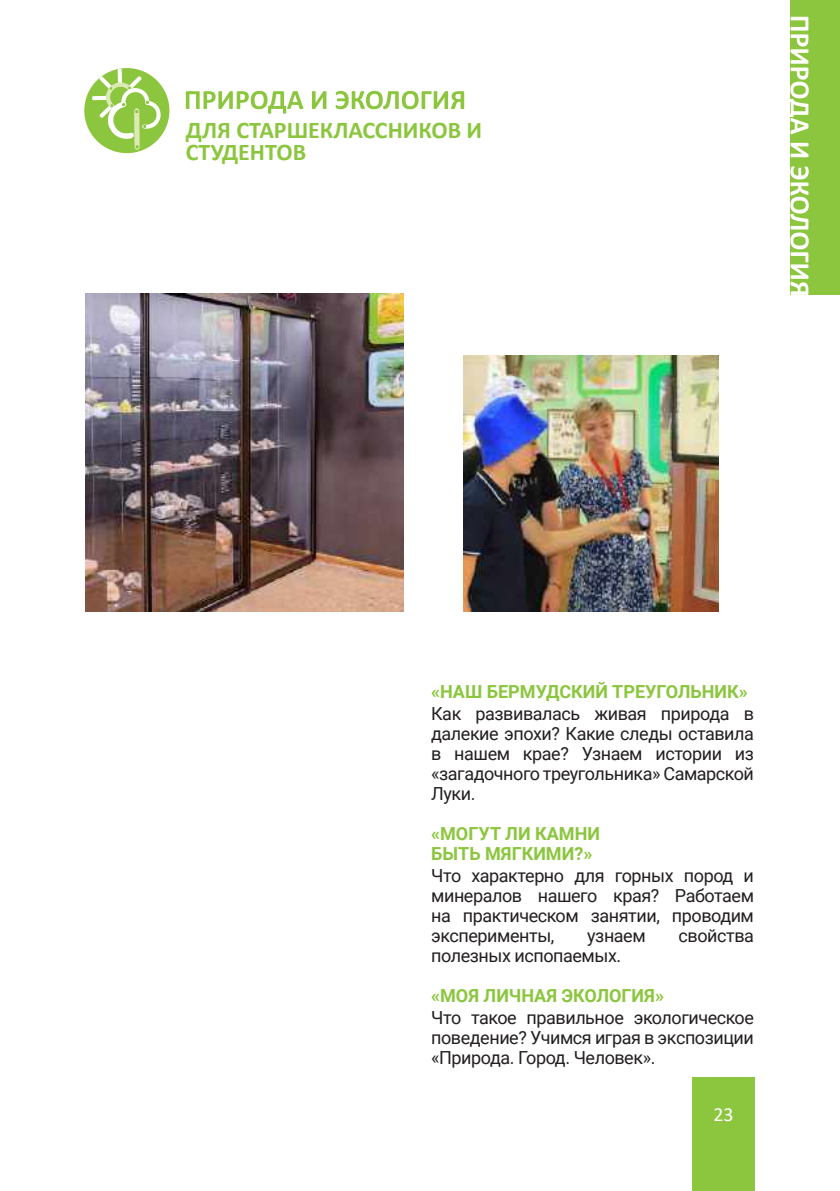
<style>
.page{position:relative;width:840px;height:1191px;background:#fff}
.page>*{position:absolute;margin:0;border:0;box-sizing:border-box;transform-origin:0 0}
.t1{font:700 24px/22px "Calibri";color:#8bc63e}
.t2{font:20px "Calibri";color:#fff}
.t3{font:18px/20px "Roboto";letter-spacing:-.025em;color:#231f20;text-align:justify}
.t4{font:700 18px/20px "Roboto";color:#8bc63e}
</style>
<div class="page">
<div style="left:691px;top:1077px;width:63px;height:114px;background:#8bc63e"></div>
<div style="left:789px;top:0;width:50px;height:295px;background:#8bc63e"></div>
<svg style="left:186px;top:91px;width:278px;height:23px"></svg>
<div style="left:84px;top:68px;width:85px;height:85px;background:#8bc63e;border-radius:50%"></div>
<svg style="left:92px;top:96px;width:18px;height:4px"></svg>
<div style="left:117px;top:69px;width:5px;height:17px;background:#fff;border-radius:2px"></div>
<svg style="left:99px;top:76px;width:62px;height:73px"></svg>
<svg style="left:789px;top:17px;width:19px;height:278px"></svg>
<img style="left:86px;top:293px;width:317px;height:318px">
<img style="left:463px;top:356px;width:255px;height:255px">
<h1 class="t1" style="left:186px;top:118px;width:298px">ДЛЯ СТАРШЕКЛАССНИКОВ И<br>СТУДЕНТОВ</h1>
<p class="t4" style="left:431px;top:681px;width:318px">«НАШ БЕРМУДСКИЙ ТРЕУГОЛЬНИК»</p>
<p class="t3" style="left:431px;top:703px;width:324px">Как развивалась живая природа в далекие эпохи? Какие следы оставила в нашем крае? Узнаем истории из «загадочного треугольника» Самарской Луки.</p>
<p class="t4" style="left:431px;top:823px;width:170px">«МОГУТ ЛИ КАМНИ<br>БЫТЬ МЯГКИМИ?»</p>
<p class="t3" style="left:431px;top:865px;width:324px">Что характерно для горных пород и минералов нашего края? Работаем на практическом занятии, проводим эксперименты,</p>
<p class="t3" style="left:587px;top:925px;width:60px">узнаем</p>
<p class="t3" style="left:678px;top:925px;width:77px">свойства</p>
<p class="t3" style="left:431px;top:945px;width:191px">полезных испопаемых.</p>
<p class="t4" style="left:431px;top:985px;width:234px">«МОЯ ЛИЧНАЯ ЭКОЛОГИЯ»</p>
<p class="t3" style="left:431px;top:1007px;width:324px">Что такое правильное экологическое поведение? Учимся играя в экспозиции «Природа. Город. Человек».</p>
<p class="t2" style="left:713px;top:1100px;width:22px">23</p>
</div>
